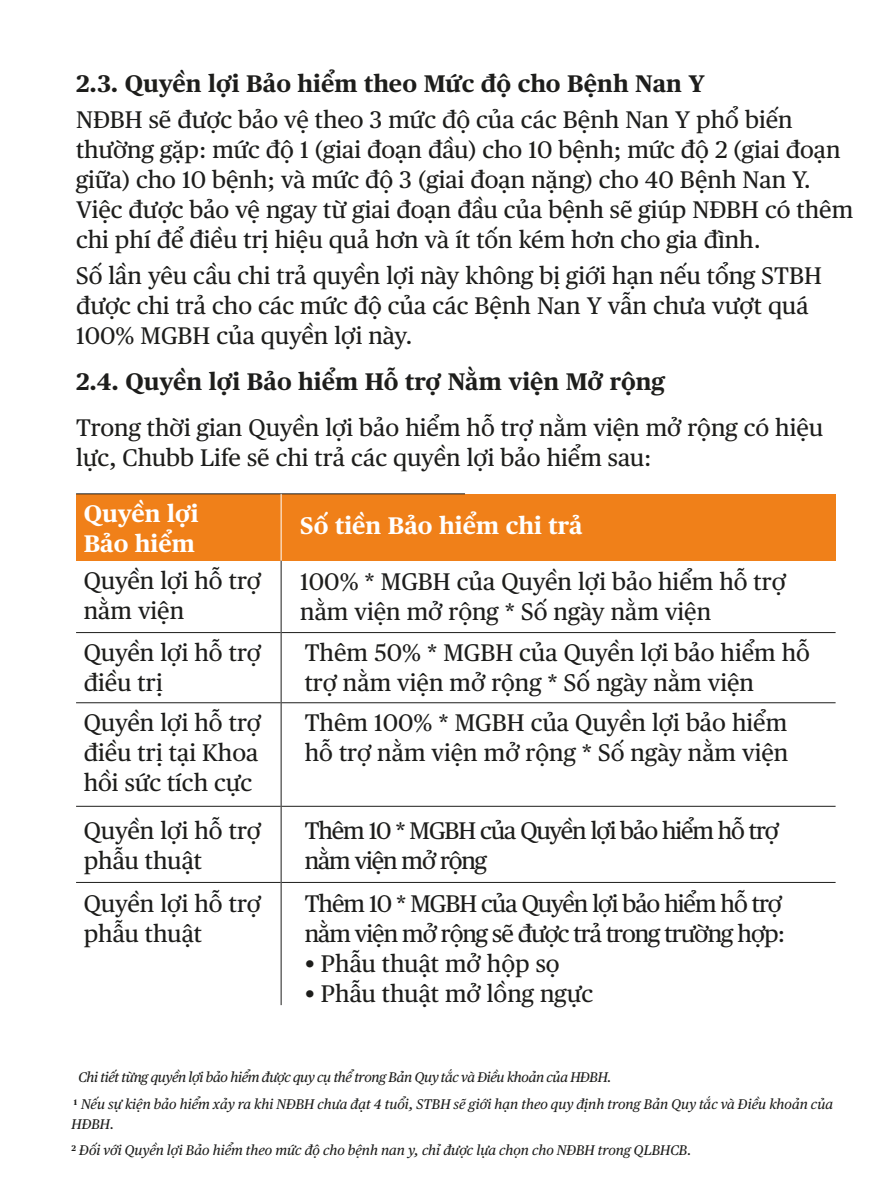
<style>
.page{position:relative;width:893px;height:1191px;background:#fff}
.page>*{position:absolute;margin:0;border:0;box-sizing:border-box;transform-origin:0 0}
.t1{font:24px/30px "Chubb Publico Text VN";color:#1d1d1b}
.t2{font:700 24px "Chubb Publico Text VN";color:#1d1d1b}
.t3{font:24px/30px "Chubb Publico Text VN";letter-spacing:-.04em;color:#1d1d1b}
.t4{font:24px/30px "Chubb Publico Text VN";letter-spacing:-.045em;color:#1d1d1b}
.t5{font:700 24px/30px "Chubb Publico Text VN";color:#fff}
.t6{font:italic 14px/27.4px "Chubb Publico Text VN";color:#1d1d1b}
</style>
<div class="page">
<div style="left:76px;top:494px;width:759px;height:66px;background:#f08019"></div>
<hr style="left:76px;top:882px;width:759px;height:1px;background:#1d1d1b">
<hr style="left:76px;top:806px;width:759px;height:1px;background:#1d1d1b">
<hr style="left:76px;top:702px;width:759px;height:1px;background:#1d1d1b">
<hr style="left:76px;top:632px;width:759px;height:1px;background:#1d1d1b">
<hr style="left:76px;top:493px;width:389px;height:1px;background:#1d1d1b">
<hr style="left:281px;top:494px;width:1px;height:524px;background:#fff">
<hr style="left:281px;top:560px;width:1px;height:445px;background:#1d1d1b">
<p class="t2" style="left:76px;top:65px;width:630px">2.3. Quyền lợi Bảo hiểm theo Mức độ cho Bệnh Nan Y</p>
<p class="t1" style="left:76px;top:103px;width:778px">NĐBH sẽ được bảo vệ theo 3 mức độ của các Bệnh Nan Y phổ biến thường gặp: mức độ 1 (giai đoạn đầu) cho 10 bệnh; mức độ 2 (giai đoạn giữa) cho 10 bệnh; và mức độ 3 (giai đoạn nặng) cho 40 Bệnh Nan Y.<br>Việc được bảo vệ ngay từ giai đoạn đầu của bệnh sẽ giúp NĐBH có thêm chi phí để điều trị hiệu quả hơn và ít tốn kém hơn cho gia đình.</p>
<p class="t1" style="left:76px;top:259px;width:747px">Số lần yêu cầu chi trả quyền lợi này không bị giới hạn nếu tổng STBH được chi trả cho các mức độ của các Bệnh Nan Y vẫn chưa vượt quá<br>100% MGBH của quyền lợi này.</p>
<p class="t2" style="left:76px;top:363px;width:590px">2.4. Quyền lợi Bảo hiểm Hỗ trợ Nằm viện Mở rộng</p>
<p class="t1" style="left:76px;top:411px;width:748px">Trong thời gian Quyền lợi bảo hiểm hỗ trợ nằm viện mở rộng có hiệu lực, Chubb Life sẽ chi trả các quyền lợi bảo hiểm sau:</p>
<p class="t5" style="left:84px;top:497px;width:116px">Quyền lợi<br>Bảo hiểm</p>
<p class="t5" style="left:300px;top:509px;width:284px">Số tiền Bảo hiểm chi trả</p>
<p class="t1" style="left:84px;top:564px;width:179px">Quyền lợi hỗ trợ nằm viện</p>
<p class="t1" style="left:84px;top:636px;width:179px">Quyền lợi hỗ trợ điều trị</p>
<p class="t1" style="left:304px;top:636px;width:507px">Thêm 50% * MGBH của Quyền lợi bảo hiểm hỗ trợ nằm viện mở rộng * Số ngày nằm viện</p>
<p class="t1" style="left:84px;top:706px;width:179px;text-align:justify">Quyền lợi hỗ trợ điều trị tại Khoa hồi sức tích cực</p>
<p class="t1" style="left:304px;top:706px;width:485px">Thêm 100% * MGBH của Quyền lợi bảo hiểm hỗ trợ nằm viện mở rộng * Số ngày nằm viện</p>
<p class="t1" style="left:84px;top:814px;width:179px">Quyền lợi hỗ trợ phẫu thuật</p>
<p class="t4" style="left:304px;top:814px;width:475px">Thêm 10 * MGBH của Quyền lợi bảo hiểm hỗ trợ nằm viện mở rộng</p>
<p class="t1" style="left:84px;top:887px;width:179px">Quyền lợi hỗ trợ phẫu thuật</p>
<p class="t3" style="left:304px;top:887px;width:482px">Thêm 10 * MGBH của Quyền lợi bảo hiểm hỗ trợ nằm viện mở rộng sẽ được trả trong trường hợp:</p>
<p class="t1" style="left:304px;top:947px;width:256px">• Phẫu thuật mở hộp sọ</p>
<p class="t1" style="left:304px;top:977px;width:290px">• Phẫu thuật mở lồng ngực</p>
<p class="t1" style="left:300px;top:565px;width:487px">100% * MGBH của Quyền lợi bảo hiểm hỗ trợ nằm viện mở rộng * Số ngày nằm viện</p>
<p class="t6" style="left:74px;top:1062px;width:760px;text-indent:5px">Chi tiết từng quyền lợi bảo hiểm được quy cụ thể trong Bản Quy tắc và Điều khoản của HĐBH.<br><sup>1</sup> Nếu sự kiện bảo hiểm xảy ra khi NĐBH chưa đạt 4 tuổi, STBH sẽ giới hạn theo quy định trong Bản Quy tắc và Điều khoản của</p>
<p class="t6" style="left:72px;top:1110px;width:621px;line-height:26px">HĐBH.<br><sup>2</sup> Đối với Quyền lợi Bảo hiểm theo mức độ cho bệnh nan y, chỉ được lựa chọn cho NĐBH trong QLBHCB.</p>
</div>
